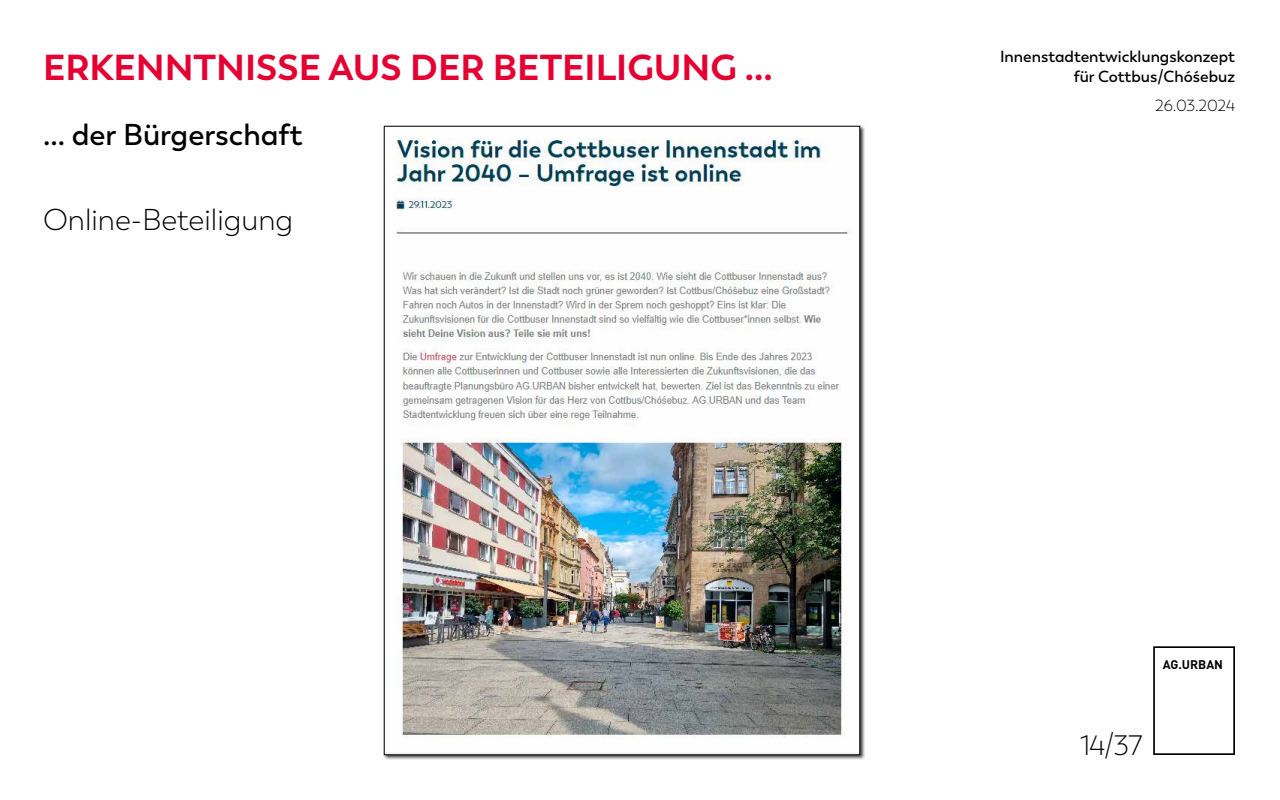
<style>
.page{position:relative;width:1280px;height:800px;background:#fff}
.page>*{position:absolute;margin:0;border:0;box-sizing:border-box;transform-origin:0 0}
.t1{font:700 36px "Trenda";color:#e40033}
.t2{font:600 30px "Trenda";color:#000}
.t3{font:300 30px "Trenda";color:#000}
.t4{font:300 28px "Trenda";color:#000}
.t5{font:600 16px/19.2px "Trenda";color:#000;text-align:right}
.t6{font:300 16px "Trenda";letter-spacing:-.005em;color:#000}
.t7{font:700 12.4px "DIN Pro";color:#000}
</style>
<div class="page">
<div style="left:1153px;top:646px;width:82px;height:109px;border:2px solid #000"></div>
<div style="left:383px;top:125px;width:483px;height:636px;background:#000;opacity:.75"></div>
<img style="left:386px;top:128px;width:472px;height:625px">
<h1 class="t1" style="left:43px;top:45px;width:731px">ERKENNTNISSE AUS DER BETEILIGUNG ...</h1>
<h2 class="t2" style="left:43px;top:117px;width:261px">... der Bürgerschaft</h2>
<h2 class="t3" style="left:43px;top:203px;width:252px">Online-Beteiligung</h2>
<p class="t5" style="left:1000px;top:47px;width:236px">Innenstadtentwicklungskonzept für Cottbus/Chóśebuz</p>
<p class="t6" style="left:1155px;top:96px;width:81px">26.03.2024</p>
<p class="t7" style="left:1163px;top:656px;width:62px">AG.URBAN</p>
<h3 class="t4" style="left:1080px;top:729px;width:64px">14/37</h3>
</div>
